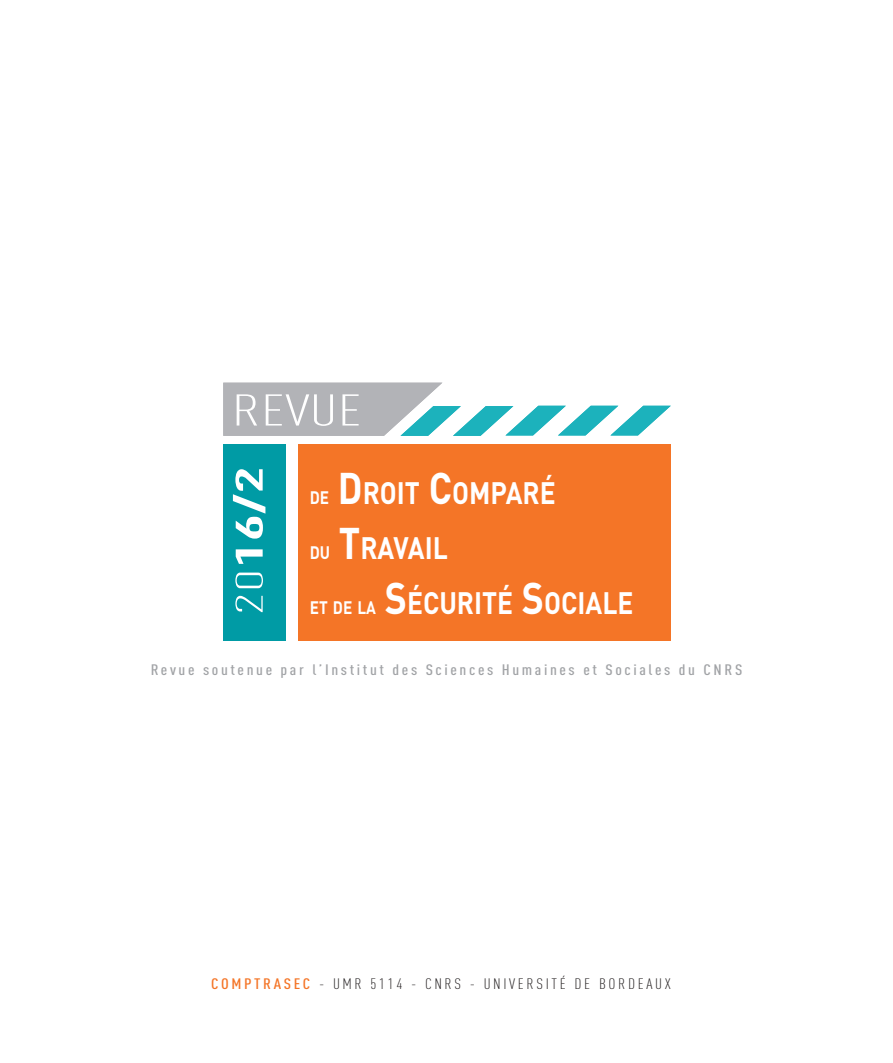
<style>
.page{position:relative;width:893px;height:1063px;background:#fff}
.page>*{position:absolute;margin:0;border:0;box-sizing:border-box;transform-origin:0 0}
.t1{font:300 43.8px "DIN Cond";color:#fff;scale:1.6 1}
.t2{font:700 37.8px "DIN Cond";color:#fff;scale:1.8 1}
.t3{font:700 30.6px "DIN";color:#fff;scale:.86 1}
.t4{font:700 17.85px "DIN";color:#fff;scale:.86 1}
.t5{font:500 15px "DIN Cond";letter-spacing:.15em;color:#a1a3a6;scale:1.16 1}
.t6{font:300 15px "DIN Cond";letter-spacing:.15em;color:#231f20;scale:1.16 1}
.s1{font-weight:300}
.s2{font-size:43.8px}
.s3{font-weight:500;color:#f47527}
</style>
<div class="page">
<div style="left:298px;top:445px;width:373px;height:196px;background:#f47527"></div>
<div style="left:223px;top:445px;width:62px;height:196px;background:#009ba5"></div>
<svg style="left:223px;top:383px;width:448px;height:53px"></svg>
<h1 class="t1" style="left:232px;top:385px;width:83px">REVUE</h1>
<h2 class="t2" style="left:226px;top:616px;width:84px;rotate:-90deg"><span class="s1">20</span>16/2</h2>
<h2 class="t2" style="left:226px;top:541px;width:43px;rotate:-90deg">4 1</h2>
<p class="t4" style="left:310px;top:486px;width:24px">DE</p>
<p class="t4" style="left:310px;top:541px;width:25px">DU</p>
<h3 class="t3" style="left:338px;top:473px;width:255px"><span class="s2">D</span> ROIT <span class="s2">C</span>OMPARÉ</h3>
<h3 class="t3" style="left:339px;top:528px;width:128px"><span class="s2">T</span>RAVAIL</h3>
<p class="t4" style="left:310px;top:596px;width:79px">ET DE LA</p>
<h3 class="t3" style="left:385px;top:583px;width:291px"><span class="s2">S</span>ÉCURITÉ <span class="s2">S</span>OCIALE</h3>
<p class="t5" style="left:151px;top:660px;width:512px">Revue soutenue par l’Institut des Sciences Humaines et Sociales du CNRS</p>
<p class="t6" style="left:211px;top:975px;width:398px"><span class="s3">COMPTRASEC</span> - UMR 5114 - CNRS - UNIVERSITÉ DE BORDEAUX</p>
</div>
